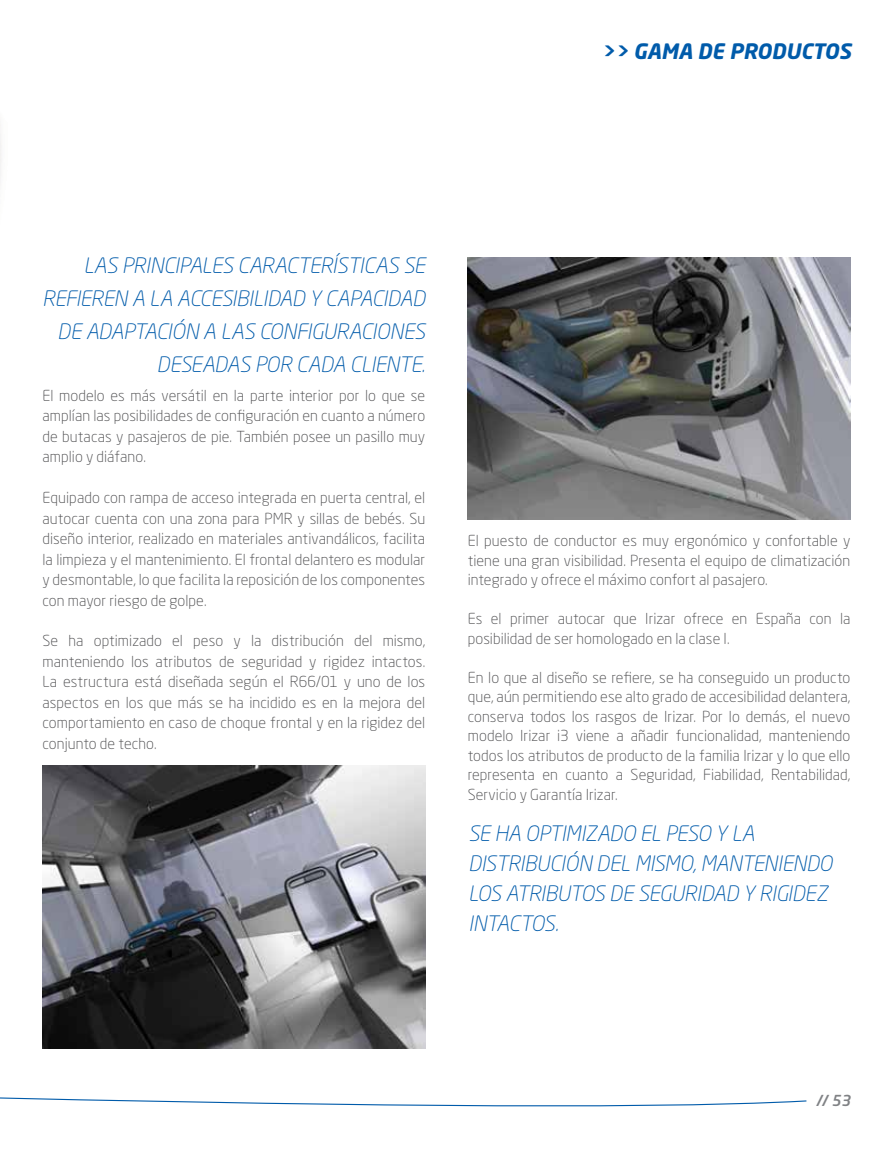
<style>
.page{position:relative;width:893px;height:1149px;background:#fff}
.page>*{position:absolute;margin:0;border:0;box-sizing:border-box;transform-origin:0 0}
.t1{font:italic 300 21px/32.8px "Neo Sans Std";letter-spacing:-.02em;color:#005baa;text-align:right}
.t2{font:italic 700 21px "Neo Sans Std";color:#005baa}
.t3{font:300 15px/20.4px "Neo Sans Std";letter-spacing:.005em;color:#4d4d4f;text-align:justify}
.t4{font:italic 500 15px "Neo Sans Std";color:#808285}
</style>
<div class="page">
<svg style="left:0;top:1097px;width:807px;height:10px"></svg>
<img style="left:468px;top:257px;width:382px;height:262px">
<img style="left:43px;top:765px;width:382px;height:283px">
<h1 class="t2" style="left:601px;top:37px;width:250px">&gt;&gt; GAMA DE PRODUCTOS</h1>
<h1 class="t1" style="left:42px;top:249px;width:384px">LAS PRINCIPALE S CARACTERÍSTICAS SE<br>REFIE REN A L A ACCESIBILI DAD Y CAPACIDAD DE ADAPTACIÓN A LAS CONFIGURACIONES DESEADAS POR CADA CLIE NTE.</h1>
<p class="t3" style="left:43px;top:385px;width:384px">El modelo es más versátil en la parte interior por lo que se amplían las posibilidades de configuración en cuanto a número de butacas y pasajeros de pie. También posee un pasillo muy amplio y diáfano.</p>
<p class="t3" style="left:43px;top:487px;width:384px">Equipado con rampa de acceso integrada en puerta central, el autocar cuenta con una zona para PMR y sillas de bebés. Su diseño interior, realizado en materiales antivandálicos, facilita la limpieza y el mantenimiento. El frontal delantero es modular y desmontable, lo que facilita la reposición de los componentes con mayor riesgo de golpe.</p>
<p class="t3" style="left:43px;top:630px;width:384px">Se ha optimizado el peso y la distribución del mismo, manteniendo los atributos de seguridad y rigidez intactos.<br>La estructura está diseñada según el R66/01 y uno de los aspectos en los que más se ha incidido es en la mejora del comportamiento en caso de choque frontal y en la rigidez del conjunto de techo.</p>
<p class="t3" style="left:468px;top:530px;width:384px;line-height:19.5px">El puesto de conductor es muy ergonómico y confortable y tiene una gran visibilidad. Presenta el equipo de climatización integrado y ofrece el máximo confort al pasajero.</p>
<p class="t3" style="left:468px;top:608px;width:384px;line-height:19.5px">Es el primer autocar que Irizar ofrece en España con la posibilidad de ser homologado en la clase I.</p>
<p class="t3" style="left:468px;top:667px;width:384px;line-height:19.5px">En lo que al diseño se refiere, se ha conseguido un producto que, aún permitiendo ese alto grado de accesibilidad delantera, conserva todos los rasgos de Irizar. Por lo demás, el nuevo modelo Irizar i3 viene a añadir funcionalidad, manteniendo todos los atributos de producto de la familia Irizar y lo que ello representa en cuanto a Seguridad, Fiabilidad, Rentabilidad, Servicio y Garantía Irizar.</p>
<h1 class="t1" style="left:468px;top:817px;width:365px;line-height:30.2px;text-align:left">SE HA OPTIMIZADO EL PESO Y L A<br>DISTRIBUCIÓN DEL MISMO, MANTENIE NDO<br>L OS ATRIBUTOS DE SEGURIDAD Y RIGIDEZ<br>INTACTOS.</h1>
<p class="t4" style="left:816px;top:1090px;width:36px">// 53</p>
</div>
